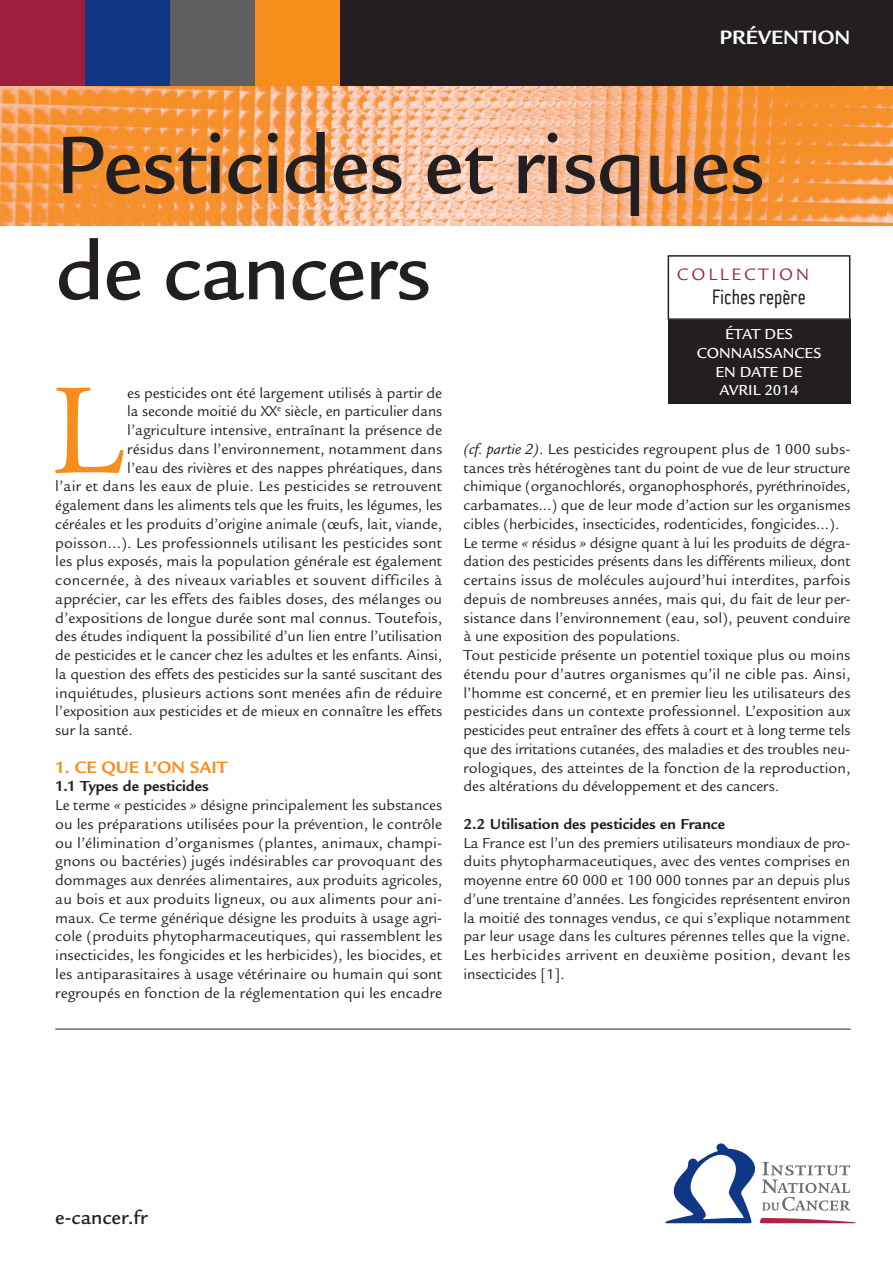
<style>
.page{position:relative;width:893px;height:1263px;background:#fff}
.page>*{position:absolute;margin:0;border:0;box-sizing:border-box;transform-origin:0 0}
.t1{font:133.65px "Legacy Serif Std";color:#f68e1e}
.t2{font:500 88.5px/106.2px "Legacy Sans Std";letter-spacing:-.015em;color:#231f20}
.t3{font:22.5px "Sophisto B Gauge";color:#231f20;scale:.8 1}
.t4{font:500 21px "Legacy Sans Std";color:#231f20}
.t5{font:700 21px "Legacy Sans Std";color:#fff}
.t6{font:700 18px "Legacy Sans Std";color:#f68e1e}
.t7{font:18px "Legacy Sans Std";letter-spacing:.16em;color:#9f1f3f}
.t8{font:15.75px/18.8px "Legacy Sans Std";color:#231f20}
.t9{font:500 15.75px/18.9px "Legacy Sans Std";color:#fff;text-align:center}
.t10{font:700 15.75px "Legacy Sans Std";color:#231f20}
.s1{font-weight:700}
.s2{font-style:italic}
</style>
<div class="page">
<img style="left:0;top:85px;width:893px;height:140px">
<div style="left:0;top:0;width:85px;height:85px;background:#9f1f3f"></div>
<div style="left:85px;top:0;width:85px;height:85px;background:#103785"></div>
<div style="left:170px;top:0;width:85px;height:85px;background:#5f5f62"></div>
<div style="left:255px;top:0;width:85px;height:85px;background:#f68e1e"></div>
<div style="left:340px;top:0;width:553px;height:85px;background:#231f20"></div>
<svg style="left:665px;top:1143px;width:190px;height:80px"></svg>
<div style="left:668px;top:319px;width:182px;height:85px;background:#231f20"></div>
<div style="left:668px;top:255px;width:182px;height:65px;border:2px solid #231f20"></div>
<hr style="left:55px;top:1029px;width:795px;height:1px;background:#231f20">
<h3 class="t5" style="left:720px;top:30px;width:132px">PRÉVENTION</h3>
<h2 class="t2" style="left:55px;top:121px;width:711px">Pesticides et risques de cancers</h2>
<p class="t7" style="left:677px;top:267px;width:134px">COLLECTION</p>
<h3 class="t3" style="left:712px;top:284px;width:118px">Fiches repère</h3>
<h1 class="t1" style="left:50px;top:377px;width:76px">L</h1>
<p class="t8" style="left:127px;top:385px;width:316px">es pesticides ont été largement utilisés à partir de</p>
<p class="t8" style="left:127px;top:404px;width:316px">la seconde moitié du XX<sup>e</sup> siècle, en particulier dans</p>
<p class="t8" style="left:127px;top:422px;width:316px">l’agriculture intensive, entraînant la présence de</p>
<p class="t8" style="left:127px;top:441px;width:316px">résidus dans l’environnement, notamment dans</p>
<p class="t8" style="left:127px;top:460px;width:316px">l’eau des rivières et des nappes phréatiques, dans</p>
<p class="t8" style="left:55px;top:479px;width:388px">l’air et dans les eaux de pluie. Les pesticides se retrouvent</p>
<p class="t8" style="left:55px;top:497px;width:388px">également dans les aliments tels que les fruits, les légumes, les</p>
<p class="t8" style="left:55px;top:516px;width:388px">céréales et les produits d’origine animale (œufs, lait, viande,</p>
<p class="t8" style="left:55px;top:535px;width:388px">poisson...). Les professionnels utilisant les pesticides sont</p>
<p class="t8" style="left:55px;top:554px;width:388px">les plus exposés, mais la population générale est également</p>
<p class="t8" style="left:55px;top:572px;width:388px">concernée, à des niveaux variables et souvent difficiles à</p>
<p class="t8" style="left:55px;top:591px;width:388px">apprécier, car les effets des faibles doses, des mélanges ou</p>
<p class="t8" style="left:55px;top:610px;width:389px">d’expositions de longue durée sont mal connus. Toutefois,</p>
<p class="t8" style="left:55px;top:629px;width:388px">des études indiquent la possibilité d’un lien entre l’utilisation</p>
<p class="t8" style="left:55px;top:647px;width:388px">de pesticides et le cancer chez les adultes et les enfants. Ainsi,</p>
<p class="t8" style="left:55px;top:666px;width:388px">la question des effets des pesticides sur la santé suscitant des</p>
<p class="t8" style="left:55px;top:685px;width:388px">inquiétudes, plusieurs actions sont menées afin de réduire</p>
<p class="t8" style="left:55px;top:704px;width:389px">l’exposition aux pesticides et de mieux en connaître les effets</p>
<p class="t8" style="left:55px;top:722px;width:79px">sur la santé.</p>
<p class="t6" style="left:55px;top:760px;width:174px">1. CE QUE L’ON SAIT</p>
<p class="t8" style="left:55px;top:779px;width:389px"><span class="s1">1.1 Types de pesticides<br></span>Le terme <span class="s2">«</span> pesticides <span class="s2">»</span> désigne principalement les substances ou les préparations utilisées pour la prévention, le contrôle ou l’élimination d’organismes (plantes, animaux, champi&shy;gnons ou bactéries) jugés indésirables car provoquant des dommages aux denrées alimentaires, aux produits agricoles, au bois et aux produits ligneux, ou aux aliments pour ani&shy;maux. Ce terme générique désigne les produits à usage agri&shy;cole (produits phytopharmaceutiques, qui rassemblent les insecticides, les fongicides et les herbicides), les biocides, et les antiparasitaires à usage vétérinaire ou humain qui sont regroupés en fonction de la réglementation qui les encadre</p>
<p class="t9" style="left:697px;top:326px;width:126px">ÉTAT DES<br>CONNAISSANCES<br>EN DATE DE<br>AVRIL 2014</p>
<p class="t8" style="left:463px;top:441px;width:389px"><span class="s2">(cf. partie 2)</span>. Les pesticides regroupent plus de 1 000 subs&shy;tances très hétérogènes tant du point de vue de leur structure chimique (organochlorés, organophosphorés, pyréthrinoïdes, carbamates...) que de leur mode d’action sur les organismes cibles (herbicides, insecticides, rodenticides, fongicides…).<br>Le terme <span class="s2">«</span> résidus <span class="s2">»</span> désigne quant à lui les produits de dégra&shy;dation des pesticides présents dans les différents milieux, dont certains issus de molécules aujourd’hui interdites, parfois depuis de nombreuses années, mais qui, du fait de leur per&shy;sistance dans l’environnement (eau, sol), peuvent conduire à une exposition des populations.<br>Tout pesticide présente un potentiel toxique plus ou moins étendu pour d’autres organismes qu’il ne cible pas. Ainsi, l’homme est concerné, et en premier lieu les utilisateurs des pesticides dans un contexte professionnel. L’exposition aux pesticides peut entraîner des effets à court et à long terme tels que des irritations cutanées, des maladies et des troubles neu&shy;rologiques, des atteintes de la fonction de la reproduction, des altérations du développement et des cancers.</p>
<p class="t10" style="left:463px;top:818px;width:263px">2.2 Utilisation des pesticides en France</p>
<p class="t8" style="left:463px;top:835px;width:389px;text-align:justify">La France est l’un des premiers utilisateurs mondiaux de pro&shy;duits phytopharmaceutiques, avec des ventes comprises en moyenne entre 60 000 et 100 000 tonnes par an depuis plus d’une trentaine d’années. Les fongicides représentent environ la moitié des tonnages vendus, ce qui s’explique notamment par leur usage dans les cultures pérennes telles que la vigne.<br>Les herbicides arrivent en deuxième position, devant les insecticides [1].</p>
<h3 class="t4" style="left:55px;top:1209px;width:94px">e-cancer.fr</h3>
</div>
